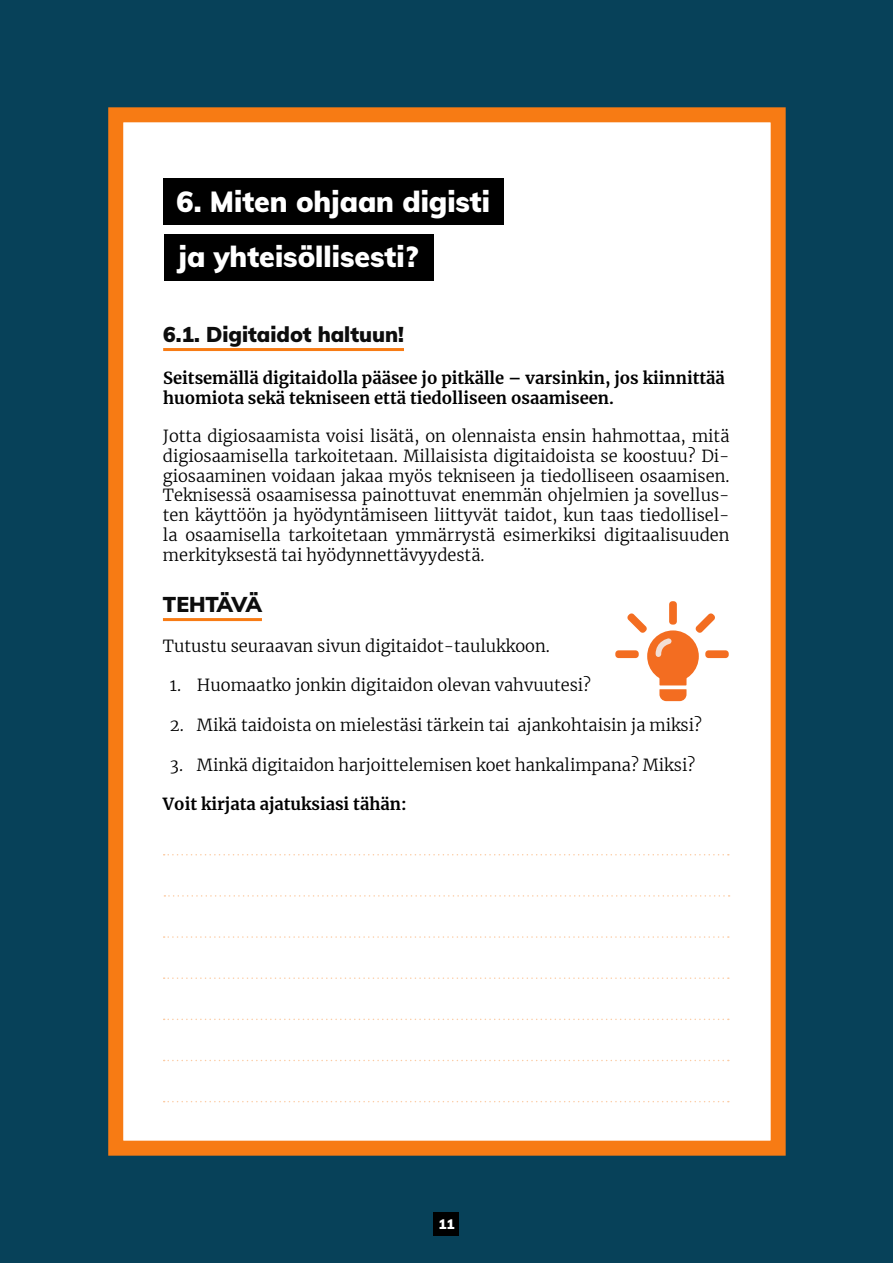
<style>
.page{position:relative;width:893px;height:1263px;background:#fff}
.page>*{position:absolute;margin:0;border:0;box-sizing:border-box;transform-origin:0 0}
.t1{font:900 28.5px "Mulish";color:#fff}
.H2_-_alleviivaus{font:900 21px "Mulish";color:#0d0d0d}
.H2_-_alleviivaus-2{font:900 21px "Mulish";letter-spacing:-.035em;color:#0d0d0d}
.Leipäteksti{font:300 16.5px/19.8px "Merriweather";color:#000;text-align:justify}
.Leipäteksti-2{font:700 16.5px/19.8px "Merriweather";color:#000}
.t2{font:900 13.5px "Mulish";color:#fff}
</style>
<div class="page">
<div style="left:49px;top:49px;width:795px;height:1165px;background:#074159"></div>
<div style="left:0;top:0;width:893px;height:1263px;border:98px solid #074159"></div>
<div style="left:108px;top:107px;width:678px;height:1049px;background:#fff;border:15px solid #f77b14"></div>
<hr style="left:163px;top:348px;width:241px;height:3px;background:#f77b14">
<div style="left:163px;top:179px;width:340px;height:46px;background:#000"></div>
<div style="left:164px;top:234px;width:270px;height:47px;background:#000"></div>
<hr style="left:163px;top:618px;width:99px;height:3px;background:#f77b14">
<div style="left:647px;top:630px;width:52px;height:52px;background:#f36d21;border-radius:50%"></div>
<svg style="left:659px;top:678px;width:27px;height:23px"></svg>
<svg style="left:653px;top:636px;width:19px;height:21px"></svg>
<svg style="left:695px;top:613px;width:20px;height:20px"></svg>
<div style="left:669px;top:601px;width:8px;height:24px;background:#f36d21;border-radius:3px"></div>
<div style="left:705px;top:650px;width:24px;height:8px;background:#f36d21;border-radius:3px"></div>
<svg style="left:627px;top:613px;width:20px;height:20px"></svg>
<div style="left:615px;top:650px;width:24px;height:8px;background:#f36d21;border-radius:3px"></div>
<svg style="left:164px;top:895px;width:566px;height:2px"></svg>
<svg style="left:164px;top:936px;width:565px;height:2px"></svg>
<svg style="left:164px;top:977px;width:565px;height:2px"></svg>
<svg style="left:164px;top:1018px;width:565px;height:2px"></svg>
<svg style="left:164px;top:1060px;width:565px;height:1px"></svg>
<svg style="left:164px;top:1101px;width:565px;height:1px"></svg>
<svg style="left:164px;top:854px;width:565px;height:1px"></svg>
<div style="left:434px;top:1212px;width:25px;height:24px;background:#000"></div>
<p class="t1" style="left:177px;top:181px;width:315px">6. Miten ohjaan digisti</p>
<p class="t1" style="left:179px;top:236px;width:241px">ja yhteisöllisesti?</p>
<p class="H2_-_alleviivaus" style="left:163px;top:319px;width:242px">6.1. Digitaidot haltuun!</p>
<p class="Leipäteksti-2" style="left:163px;top:368px;width:563px">Seitsemällä digitaidolla pääsee jo pitkälle – varsinkin, jos kiinnittää huomiota sekä tekniseen että tiedolliseen osaamiseen.</p>
<p class="Leipäteksti" style="left:163px;top:426px;width:568px">Jotta digiosaamista voisi lisätä, on olennaista ensin hahmottaa, mitä digiosaamisella tarkoitetaan. Millaisista digitaidoista se koostuu? Di&shy;giosaaminen voidaan jakaa myös tekniseen ja tiedolliseen osaamisen.<br>Teknisessä osaamisessa painottuvat enemmän ohjelmien ja sovellus&shy;ten käyttöön ja hyödyntämiseen liittyvät taidot, kun taas tiedollisel&shy;la osaamisella tarkoitetaan ymmärrystä esimerkiksi digitaalisuuden merkityksestä tai hyödynnettävyydestä.</p>
<p class="H2_-_alleviivaus-2" style="left:163px;top:589px;width:100px">TEHTÄVÄ</p>
<p class="Leipäteksti" style="left:163px;top:635px;width:388px">Tutustu seuraavan sivun digitaidot-taulukkoon.</p>
<p class="Leipäteksti" style="left:170px;top:675px;width:423px">1. Huomaatko jonkin digitaidon olevan vahvuutesi?</p>
<p class="Leipäteksti" style="left:170px;top:714px;width:533px">2. Mikä taidoista on mielestäsi tärkein tai ajankohtaisin ja miksi?</p>
<p class="Leipäteksti" style="left:170px;top:754px;width:527px">3. Minkä digitaidon harjoittelemisen koet hankalimpana? Miksi?</p>
<p class="Leipäteksti-2" style="left:163px;top:794px;width:245px">Voit kirjata ajatuksiasi tähän:</p>
<p class="t2" style="left:438px;top:1214px;width:18px">11</p>
</div>
